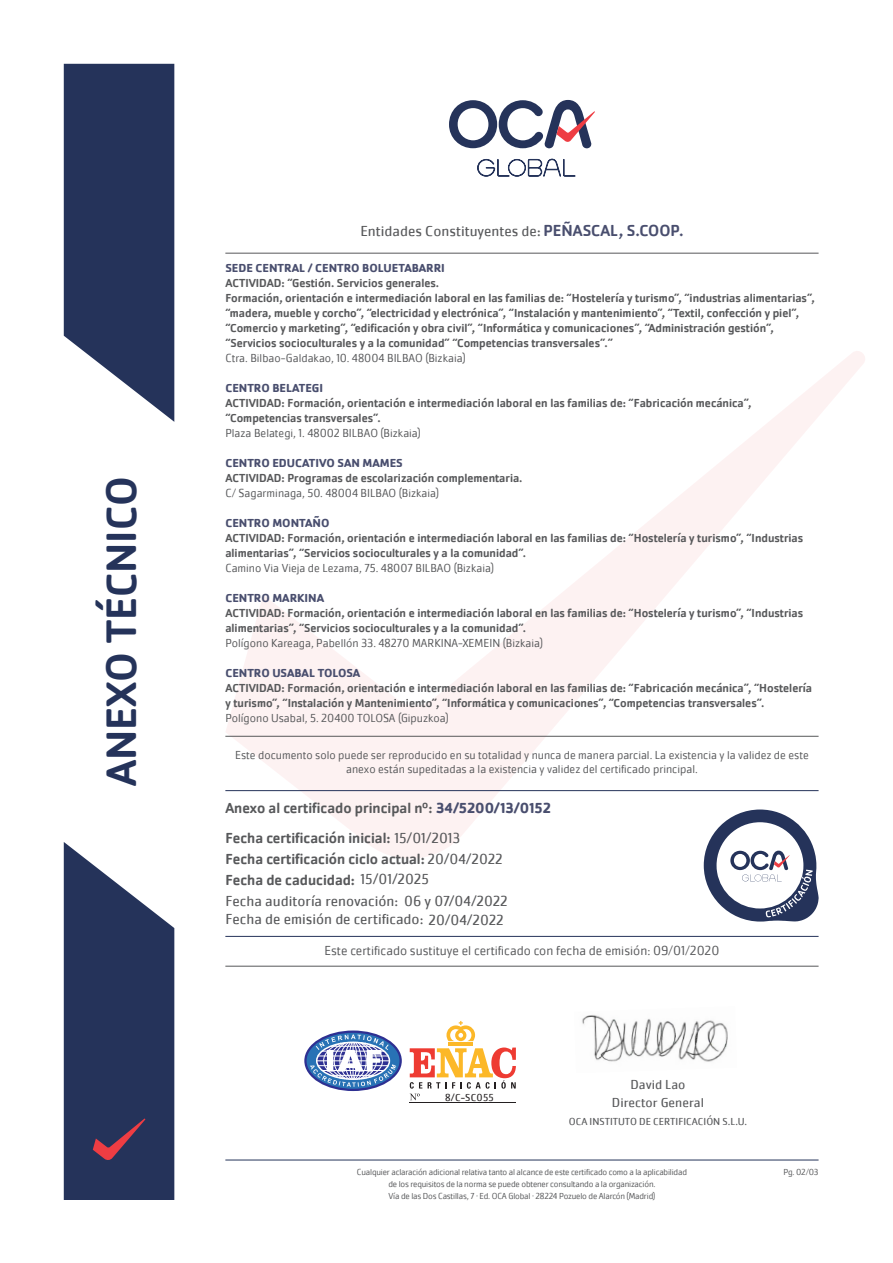
<style>
.page{position:relative;width:893px;height:1263px;background:#fff}
.page>*{position:absolute;margin:0;border:0;box-sizing:border-box;transform-origin:0 0}
.t1{font:500 43.95px "Cachet Pro";color:#25335a}
.t2{font:500 15px "Cachet Pro";color:#57585a}
.t3{font:15px "Cachet Pro";color:#57585a}
.t4{font:300 13.5px "Cachet Pro";color:#57585a}
.t5{font:13.5px "Cachet Pro";color:#57585a}
.t6{font:500 12px/15px "Cachet Pro";color:#57585a}
.t7{font:300 12px/14.4px "Cachet Pro";color:#57585a;text-align:center}
.t8{font:700 12px "Cachet Pro";color:#494e6e}
.t9{font:10.5px "Cachet Pro";color:#57585a}
.t10{font:10.5px "Cachet Pro";letter-spacing:.025em;color:#231f20}
.t11{font:300 9px "Cachet Pro";letter-spacing:-.02em;color:#57585a}
.s1{font-size:13.5px}
.s2{font-weight:500;font-size:16.5px;color:#494e6e}
.s3{font-weight:700;color:#494e6e}
.s4{font-weight:400}
</style>
<div class="page">
<svg style="left:225px;top:351px;width:640px;height:507px"></svg>
<svg style="left:64px;top:64px;width:110px;height:358px;background:#3f4b6d"></svg>
<svg style="left:449px;top:100px;width:146px;height:48px"></svg>
<svg style="left:477px;top:159px;width:99px;height:18px"></svg>
<svg style="left:64px;top:842px;width:110px;height:358px;background:#414b6d"></svg>
<hr style="left:225px;top:1160px;width:594px;height:1px;background:#25335a">
<hr style="left:225px;top:253px;width:594px;height:1px;background:#57585a">
<hr style="left:225px;top:790px;width:594px;height:1px;background:#25335a">
<svg style="left:704px;top:809px;width:115px;height:112px"></svg>
<hr style="left:225px;top:736px;width:594px;height:1px;background:#57585a">
<hr style="left:449px;top:1042px;width:24px;height:4px;background:#fcb828">
<svg style="left:446px;top:1021px;width:29px;height:20px"></svg>
<hr style="left:410px;top:1102px;width:106px;height:1px;background:#231f20">
<svg style="left:410px;top:1047px;width:106px;height:53px"></svg>
<svg style="left:305px;top:1032px;width:96px;height:58px"></svg>
<div style="left:304px;top:1030px;width:98px;height:61px;border:2px solid #2e3092;border-radius:50%"></div>
<svg style="left:310px;top:1034px;width:86px;height:53px"></svg>
<img style="left:582px;top:1015px;width:146px;height:47px">
<hr style="left:225px;top:936px;width:594px;height:1px;background:#25335a">
<hr style="left:225px;top:966px;width:594px;height:1px;background:#57585a">
<p class="t1" style="left:96px;top:786px;width:311px;rotate:-90deg">ANEXO TÉCNICO</p>
<p class="t3" style="left:360px;top:222px;width:325px">Entidades Constituyentes de<span class="s1">:</span> <span class="s2">PEÑASCAL, S.COOP.</span></p>
<p class="t8" style="left:225px;top:261px;width:221px">SEDE CENTRAL / CENTRO BOLUETABARRI</p>
<p class="t6" style="left:225px;top:276px;width:591px">ACTIVIDAD: “Gestión. Servicios generales.<br>Formación, orientación e intermediación laboral en las familias de: “Hostelería y turismo”, “industrias alimentarias”, “madera, mueble y corcho”, “electricidad y electrónica”, “Instalación y mantenimiento”, “Textil, confección y piel”, “Comercio y marketing”, “edificación y obra civil”, “Informática y comunicaciones”, “Administración gestión”, “Servicios socioculturales y a la comunidad” “Competencias transversales”.”</p>
<p class="t7" style="left:225px;top:351px;width:242px">Ctra. Bilbao-Galdakao, 10. 48004 BILBAO (Bizkaia)</p>
<p class="t8" style="left:225px;top:381px;width:99px">CENTRO BELATEGI</p>
<p class="t6" style="left:225px;top:396px;width:528px">ACTIVIDAD: Formación, orientación e intermediación laboral en las familias de: “Fabricación mecánica”, “Competencias transversales”.</p>
<p class="t7" style="left:225px;top:426px;width:197px">Plaza Belategi, 1. 48002 BILBAO (Bizkaia)</p>
<p class="t8" style="left:225px;top:456px;width:179px">CENTRO EDUCATIVO SAN MAMES</p>
<p class="t6" style="left:225px;top:471px;width:299px">ACTIVIDAD: Programas de escolarización complementaria.</p>
<p class="t7" style="left:225px;top:486px;width:215px">C/ Sagarminaga, 50. 48004 BILBAO (Bizkaia)</p>
<p class="t8" style="left:225px;top:516px;width:106px">CENTRO MONTAÑO</p>
<p class="t6" style="left:225px;top:531px;width:579px">ACTIVIDAD: Formación, orientación e intermediación laboral en las familias de: “Hostelería y turismo”, “Industrias alimentarias”, “Servicios socioculturales y a la comunidad”.</p>
<p class="t7" style="left:225px;top:561px;width:270px">Camino Via Vieja de Lezama, 75. 48007 BILBAO (Bizkaia)</p>
<p class="t8" style="left:225px;top:591px;width:100px">CENTRO MARKINA</p>
<p class="t6" style="left:225px;top:606px;width:579px">ACTIVIDAD: Formación, orientación e intermediación laboral en las familias de: “Hostelería y turismo”, “Industrias alimentarias”, “Servicios socioculturales y a la comunidad”.</p>
<p class="t7" style="left:225px;top:636px;width:319px">Polígono Kareaga, Pabellón 33. 48270 MARKINA-XEMEIN (Bizkaia)</p>
<p class="t8" style="left:225px;top:666px;width:136px">CENTRO USABAL TOLOSA</p>
<p class="t6" style="left:225px;top:681px;width:588px">ACTIVIDAD: Formación, orientación e intermediación laboral en las familias de: “Fabricación mecánica”, “Hostelería y turismo”, “Instalación y Mantenimiento”, “Informática y comunicaciones”, “Competencias transversales”.</p>
<p class="t7" style="left:225px;top:711px;width:225px">Polígono Usabal, 5. 20400 TOLOSA (Gipuzkoa)</p>
<p class="t7" style="left:235px;top:747px;width:575px">Este documento solo puede ser reproducido en su totalidad y nunca de manera parcial. La existencia y la validez de este anexo están supeditadas a la existencia y validez del certificado principal.</p>
<p class="t2" style="left:225px;top:799px;width:327px">Anexo al certificado principal nº: <span class="s3">34/5200/13/0152</span></p>
<p class="t2" style="left:225px;top:829px;width:237px">Fecha certificación inicial: <span class="s4">15/01/2013</span></p>
<p class="t2" style="left:225px;top:850px;width:279px">Fecha certificación ciclo actual: <span class="s4">20/04/2022</span></p>
<p class="t2" style="left:225px;top:871px;width:205px">Fecha de caducidad: <span class="s4">15/01/2025</span></p>
<p class="t3" style="left:225px;top:892px;width:284px">Fecha auditoría renovación: 06 y 07/04/2022</p>
<p class="t3" style="left:225px;top:910px;width:280px">Fecha de emisión de certificado: 20/04/2022</p>
<p class="t4" style="left:324px;top:943px;width:396px">Este certificado sustituye el certificado con fecha de emisión: 09/01/2020</p>
<p class="t10" style="left:445px;top:1091px;width:50px">8/C-SC055</p>
<p class="t5" style="left:630px;top:1076px;width:56px">David Lao</p>
<p class="t9" style="left:569px;top:1115px;width:180px">OCA INSTITUTO DE CERTIFICACIÓN S.L.U.</p>
<p class="t5" style="left:612px;top:1094px;width:93px">Director General</p>
<p class="t11" style="left:357px;top:1166px;width:332px">Cualquier aclaración adicional relativa tanto al alcance de este certificado como a la aplicabilidad</p>
<p class="t11" style="left:388px;top:1178px;width:269px">de los requisitos de la norma se puede obtener consultando a la organización.</p>
<p class="t11" style="left:388px;top:1190px;width:268px">Vía de las Dos Castillas, 7 · Ed. OCA Global · 28224 Pozuelo de Alarcón (Madrid)</p>
<p class="t11" style="left:783px;top:1166px;width:37px">Pg. 02/03</p>
</div>
